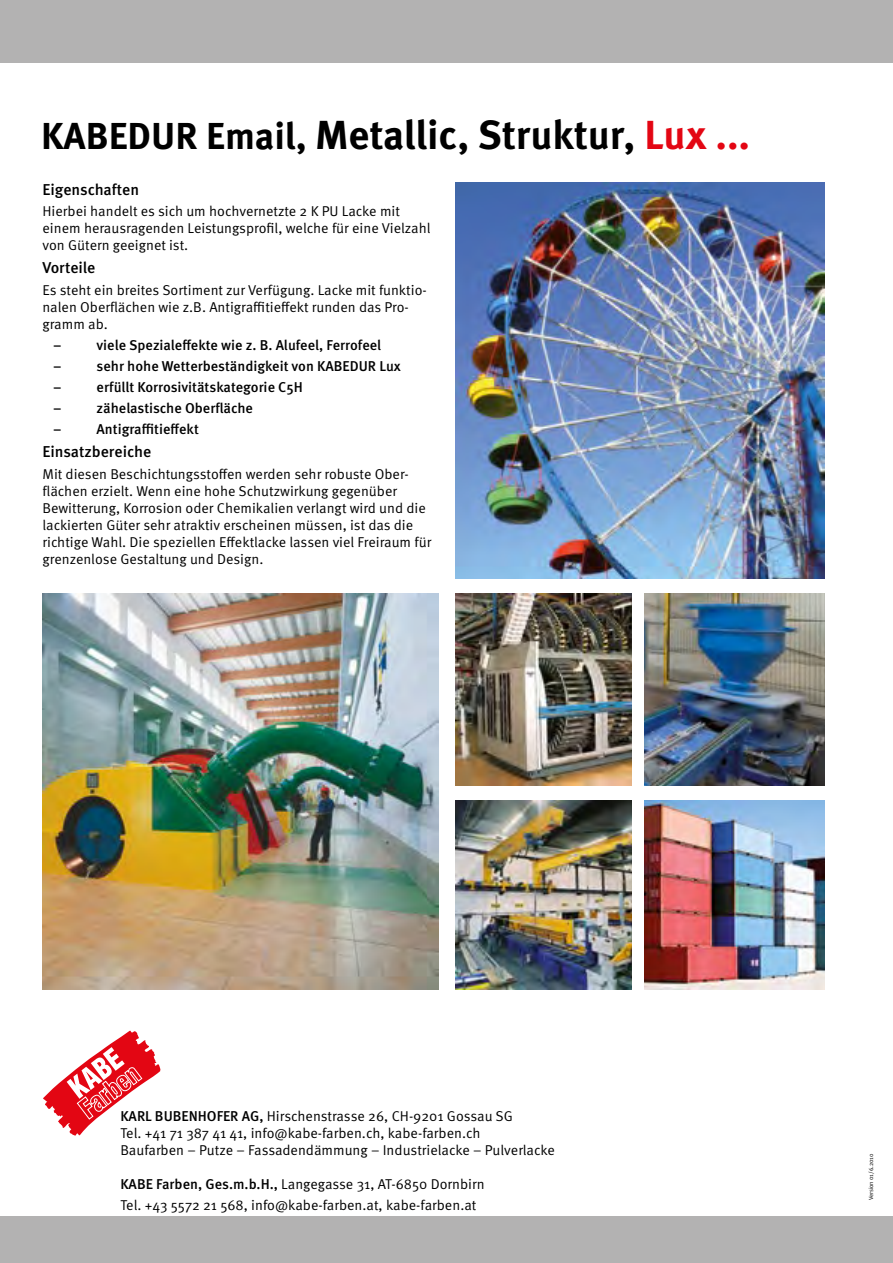
<style>
.page{position:relative;width:893px;height:1263px;background:#fff}
.page>*{position:absolute;margin:0;border:0;box-sizing:border-box;transform-origin:0 0}
.t1{font:700 40.5px "Meta OT";color:#000}
.t2{font:500 15.75px "Meta OT";color:#000}
.t3{font:14.25px/17.1px "Meta OT";color:#000}
.t4{font:500 14.25px "Meta OT";color:#000}
.t5{font:6px "Meta OT";letter-spacing:-.01em;color:#000}
.s1{font-size:37.5px}
.s2{color:#e30613}
.s3{font-weight:500}
</style>
<div class="page">
<div style="left:0;top:0;width:893px;height:63px;background:#b3b2b2"></div>
<div style="left:0;top:1216px;width:893px;height:47px;background:#b3b2b2"></div>
<svg style="left:43px;top:1030px;width:117px;height:106px"></svg>
<img style="left:455px;top:183px;width:370px;height:395px">
<img style="left:43px;top:593px;width:395px;height:397px">
<img style="left:644px;top:593px;width:181px;height:192px">
<img style="left:644px;top:800px;width:181px;height:190px">
<img style="left:455px;top:800px;width:176px;height:190px">
<img style="left:455px;top:593px;width:176px;height:192px">
<h1 class="t1" style="left:41px;top:110px;width:711px"><span class="s1">KABEDUR Email,</span> Metallic, Struktur, <span class="s2">Lux ...</span></h1>
<p class="t2" style="left:43px;top:179px;width:98px">Eigenschaften</p>
<p class="t3" style="left:43px;top:203px;width:390px">Hierbei handelt es sich um hochvernetzte 2 K PU Lacke mit einem herausragenden Leistungsprofil, welche für eine Vielzahl von Gütern geeignet ist.</p>
<p class="t2" style="left:43px;top:258px;width:54px">Vorteile</p>
<p class="t3" style="left:43px;top:281px;width:386px">Es steht ein breites Sortiment zur Verfügung. Lacke mit funktio&shy;nalen Oberflächen wie z.B. Antigraffitieffekt runden das Pro&shy;gramm ab.</p>
<p class="t4" style="left:53px;top:336px;width:10px">–</p>
<p class="t4" style="left:97px;top:336px;width:286px">viele Spezialeffekte wie z. B. Alufeel, Ferrofeel</p>
<p class="t4" style="left:53px;top:357px;width:10px">–</p>
<p class="t4" style="left:97px;top:357px;width:306px">sehr hohe Wetterbeständigkeit von KABEDUR Lux</p>
<p class="t4" style="left:53px;top:378px;width:10px">–</p>
<p class="t4" style="left:97px;top:378px;width:208px">erfüllt Korrosivitätskategorie C5H</p>
<p class="t4" style="left:53px;top:399px;width:10px">–</p>
<p class="t4" style="left:97px;top:399px;width:158px">zähelastische Oberfläche</p>
<p class="t4" style="left:53px;top:420px;width:10px">–</p>
<p class="t4" style="left:97px;top:420px;width:104px">Antigraffitieffekt</p>
<p class="t2" style="left:43px;top:442px;width:110px">Einsatzbereiche</p>
<p class="t3" style="left:43px;top:465px;width:390px">Mit diesen Beschichtungsstoffen werden sehr robuste Ober&shy;flächen erzielt. Wenn eine hohe Schutzwirkung gegenüber Bewitterung, Korrosion oder Chemikalien verlangt wird und die lackierten Güter sehr atraktiv erscheinen müssen, ist das die richtige Wahl. Die speziellen Effektlacke lassen viel Freiraum für grenzenlose Gestaltung und Design.</p>
<p class="t3" style="left:120px;top:1107px;width:436px"><span class="s3">KARL BUBENHOFER AG,</span> Hirschenstrasse 26, CH-9201 Gossau SG<br>Tel. +41 71 387 41 41, info@kabe-farben.ch, kabe-farben.ch<br>Baufarben – Putze – Fassadendämmung – Industrielacke – Pulverlacke</p>
<p class="t3" style="left:120px;top:1174px;width:366px;line-height:21.3px"><span class="s3">KABE Farben, Ges.m.b.H.,</span> Langegasse 31, AT-6850 Dornbirn<br>Tel. +43 5572 21 568, info@kabe-farben.at, kabe-farben.at</p>
<p class="t5" style="left:868px;top:1200px;width:48px;rotate:-90deg">Version 01/6.2010</p>
</div>
